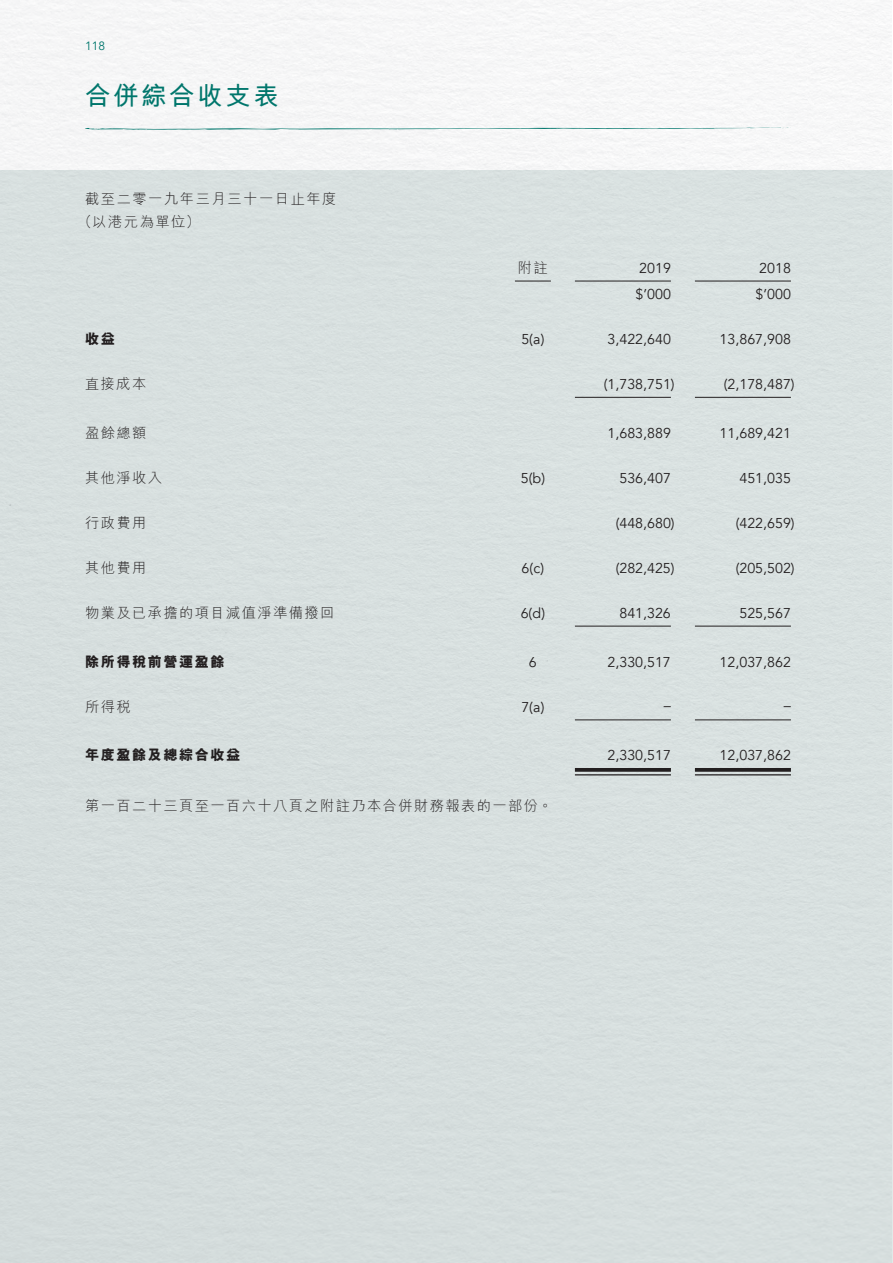
<style>
.page{position:relative;width:893px;height:1263px;background:#fff}
.page>*{position:absolute;margin:0;border:0;box-sizing:border-box;transform-origin:0 0}
.t1{font:700 25.5px "M Hei HK";letter-spacing:.1em;color:#00766c}
._01_Body_Text{font:14.25px "Avenir";color:#231f20}
._01_Body_Text-2{font:300 14.25px/22.5px "M Hei HK";letter-spacing:.1em;color:#231f20}
._15_Table_Stub{font:300 14.25px "M Hei HK";letter-spacing:.1em;color:#231f20}
._15_Table_Stub-2{font:800 14.25px "M Hei HK";letter-spacing:.1em;color:#231f20}
.t2{font:12px "Avenir";color:#00766c}
</style>
<div class="page">
<div style="left:0;top:170px;width:892px;height:1093px;background:#d7dfdf"></div>
<svg style="left:84px;top:127px;width:707px;height:3px"></svg>
<hr style="left:515px;top:281px;width:36px;height:1px;background:#231f20">
<hr style="left:575px;top:281px;width:96px;height:1px;background:#231f20">
<hr style="left:695px;top:281px;width:96px;height:1px;background:#231f20">
<hr style="left:575px;top:397px;width:96px;height:1px;background:#231f20">
<hr style="left:695px;top:397px;width:96px;height:1px;background:#231f20">
<hr style="left:575px;top:626px;width:96px;height:1px;background:#231f20">
<hr style="left:695px;top:626px;width:96px;height:1px;background:#231f20">
<hr style="left:575px;top:719px;width:96px;height:1px;background:#231f20">
<hr style="left:695px;top:719px;width:96px;height:1px;background:#231f20">
<svg style="left:575px;top:768px;width:96px;height:4px"></svg>
<hr style="left:575px;top:774px;width:96px;height:1px;background:#231f20">
<svg style="left:695px;top:768px;width:96px;height:4px"></svg>
<hr style="left:695px;top:774px;width:96px;height:1px;background:#231f20">
<p class="t2" style="left:85px;top:39px;width:22px">118</p>
<h1 class="t1" style="left:85px;top:77px;width:195px">合併綜合收支表</h1>
<p class="_01_Body_Text-2" style="left:78px;top:187px;width:260px;text-indent:7px">截至二零一九年三月三十一日止年度（以港元為單位）</p>
<p class="_01_Body_Text-2" style="left:518px;top:256px;width:31px">附註</p>
<p class="_01_Body_Text" style="left:639px;top:259px;width:33px">2019</p>
<p class="_01_Body_Text" style="left:759px;top:259px;width:33px">2018</p>
<p class="_01_Body_Text" style="left:635px;top:286px;width:37px">$’000</p>
<p class="_01_Body_Text" style="left:755px;top:286px;width:37px">$’000</p>
<p class="_15_Table_Stub-2" style="left:85px;top:332px;width:31px">收益</p>
<p class="_01_Body_Text" style="left:521px;top:331px;width:25px">5(a)</p>
<p class="_01_Body_Text" style="left:607px;top:331px;width:65px">3,422,640</p>
<p class="_01_Body_Text" style="left:720px;top:331px;width:73px">13,867,908</p>
<p class="_15_Table_Stub" style="left:85px;top:377px;width:63px">直接成本</p>
<p class="_01_Body_Text" style="left:604px;top:376px;width:72px">(1,738,751)</p>
<p class="_01_Body_Text" style="left:724px;top:376px;width:72px">(2,178,487)</p>
<p class="_15_Table_Stub" style="left:85px;top:425px;width:63px">盈餘總額</p>
<p class="_01_Body_Text" style="left:607px;top:424px;width:65px">1,683,889</p>
<p class="_01_Body_Text" style="left:720px;top:424px;width:73px">11,689,421</p>
<p class="_15_Table_Stub" style="left:85px;top:470px;width:78px">其他淨收入</p>
<p class="_01_Body_Text" style="left:521px;top:469px;width:26px">5(b)</p>
<p class="_01_Body_Text" style="left:619px;top:469px;width:53px">536,407</p>
<p class="_01_Body_Text" style="left:739px;top:469px;width:53px">451,035</p>
<p class="_15_Table_Stub" style="left:85px;top:515px;width:63px">行政費用</p>
<p class="_01_Body_Text" style="left:616px;top:514px;width:60px">(448,680)</p>
<p class="_01_Body_Text" style="left:736px;top:514px;width:60px">(422,659)</p>
<p class="_15_Table_Stub" style="left:85px;top:560px;width:63px">其他費用</p>
<p class="_01_Body_Text" style="left:522px;top:559px;width:24px">6(c)</p>
<p class="_01_Body_Text" style="left:616px;top:559px;width:60px">(282,425)</p>
<p class="_01_Body_Text" style="left:736px;top:559px;width:60px">(205,502)</p>
<p class="_15_Table_Stub" style="left:85px;top:605px;width:251px">物業及已承擔的項目減值淨準備撥回</p>
<p class="_01_Body_Text" style="left:521px;top:604px;width:26px">6(d)</p>
<p class="_01_Body_Text" style="left:619px;top:604px;width:53px">841,326</p>
<p class="_01_Body_Text" style="left:739px;top:604px;width:53px">525,567</p>
<p class="_15_Table_Stub-2" style="left:85px;top:654px;width:141px">除所得稅前營運盈餘</p>
<p class="_01_Body_Text" style="left:529px;top:653px;width:9px">6</p>
<p class="_01_Body_Text" style="left:607px;top:653px;width:65px">2,330,517</p>
<p class="_01_Body_Text" style="left:720px;top:653px;width:73px">12,037,862</p>
<p class="_15_Table_Stub" style="left:85px;top:699px;width:47px">所得稅</p>
<p class="_01_Body_Text" style="left:521px;top:698px;width:25px">7(a)</p>
<p class="_01_Body_Text" style="left:664px;top:697px;width:9px">–</p>
<p class="_01_Body_Text" style="left:784px;top:697px;width:9px">–</p>
<p class="_15_Table_Stub-2" style="left:85px;top:748px;width:157px">年度盈餘及總綜合收益</p>
<p class="_01_Body_Text" style="left:607px;top:747px;width:65px">2,330,517</p>
<p class="_01_Body_Text" style="left:720px;top:747px;width:73px">12,037,862</p>
<p class="_01_Body_Text-2" style="left:85px;top:794px;width:469px">第一百二十三頁至一百六十八頁之附註乃本合併財務報表的一部份。</p>
</div>
